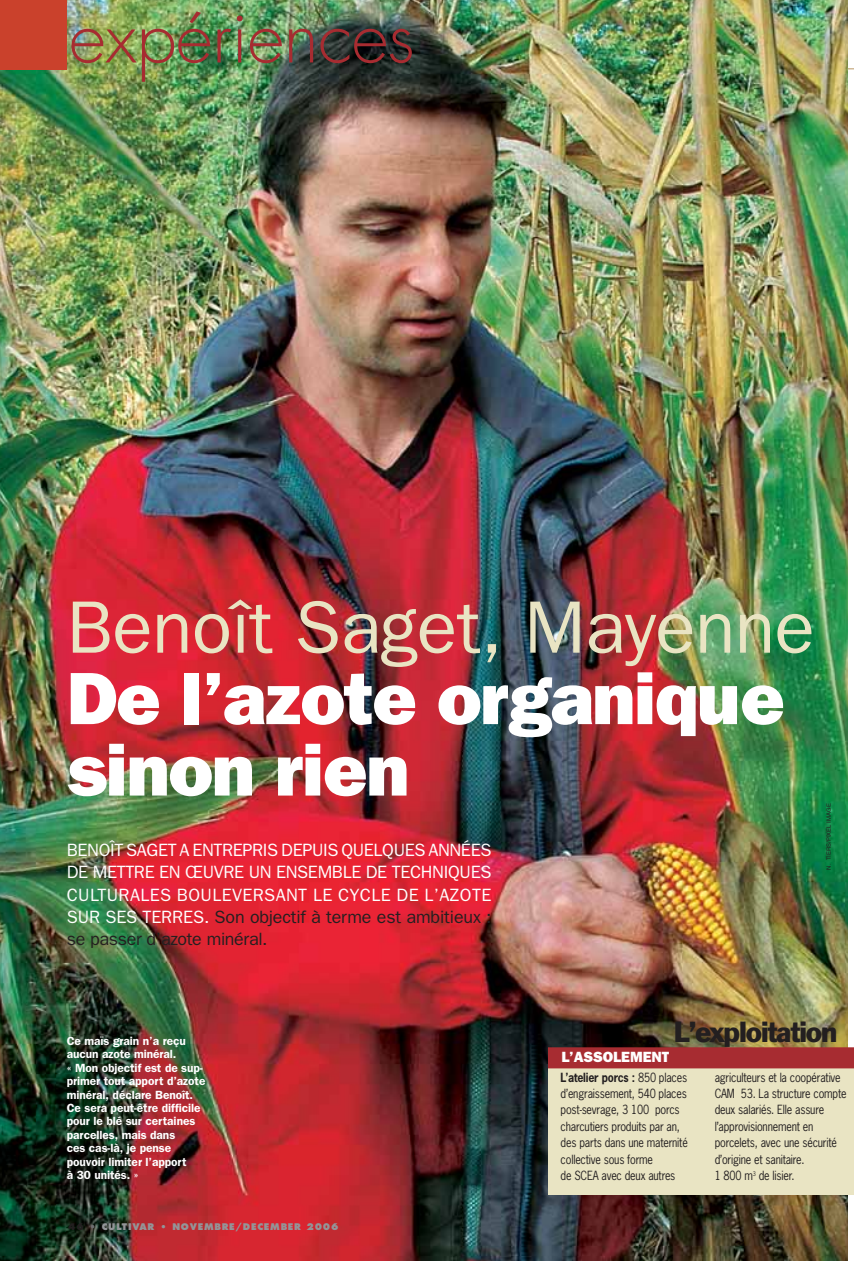
<style>
.page{position:relative;width:854px;height:1261px;background:#fff}
.page>*{position:absolute;margin:0;border:0;box-sizing:border-box;transform-origin:0 0}
.t1{font:800 74.38px/71.4px "Franklin Gothic";letter-spacing:-.02em;color:#fff}
.t2{font:74.38px "Franklin Gothic";letter-spacing:-.005em;color:#e9e4c3}
.t3{font:300 71.4px "Futura";letter-spacing:-.005em;color:#a72c31}
.t4{font:26.78px "Franklin Gothic BT";letter-spacing:-.045em;color:#231f20}
.t5{font:17.85px/22.4px "Franklin Gothic";letter-spacing:-.005em;color:#fff;text-align:justify}
.t6{font:800 14.88px "Franklin Gothic";letter-spacing:-.005em;color:#fff}
.t7{font:11.9px/16.4px "News Gothic";letter-spacing:-.015em;color:#231f20;scale:.9 1}
.t8{font:600 11.9px/13.5px "Franklin Gothic";letter-spacing:-.005em;color:#fff}
.t9{font:800 8.92px "Futura";letter-spacing:.085em;color:#939598}
.t10{font:5.95px "Helvetica";color:#231f20}
.s1{color:#231f20}
.s2{color:#6d6e70}
.s3{font-weight:700}
</style>
<div class="page">
<hr style="left:67px;top:68px;width:786px;height:1px;background:#ba9664">
<img style="left:0;top:0;width:847px;height:1260px">
<div style="left:547px;top:1049px;width:306px;height:145px;background:#e9e4c3"></div>
<div style="left:547px;top:1047px;width:306px;height:21px;background:#a72c31"></div>
<div style="left:0;top:0;width:67px;height:69px;background:#ca412c"></div>
<h2 class="t3" style="left:69px;top:4px;width:347px">expériences</h2>
<h1 class="t2" style="left:67px;top:601px;width:749px">Benoît Saget, Mayenne</h1>
<h1 class="t1" style="left:67px;top:668px;width:719px">De l’azote organique sinon rien</h1>
<h3 class="t5" style="left:67px;top:840px;width:426px">BENOÎT SAGET A ENTREPRIS DEPUIS QUELQUES ANNÉES DE METTRE EN ŒUVRE UN ENSEMBLE DE TECHNIQUES CULTURALES BOULEVERSANT LE CYCLE DE L’AZOTE SUR SES TERRES. <span class="s1">Son objectif à terme est ambitieux : se passer d’azote minéral.</span></h3>
<p class="t10" style="left:826px;top:869px;width:68px;rotate:-90deg">N. TIERS/PIXEL IMAGE</p>
<p class="t8" style="left:67px;top:1035px;width:140px">Ce maïs grain n’a reçu aucun azote minéral.<br>« Mon objectif est de sup&shy;primer tout apport d’azote minéral, déclare Benoît.<br>Ce sera peut-être difficile pour le blé sur certaines parcelles, mais dans<br>ces cas-là, je pense pouvoir limiter l’apport<br>à 30 unités. »</p>
<p class="t9" style="left:68px;top:1222px;width:272px"><span class="s1">46</span> <span class="s2">•</span> CULTIVAR • NOVEMBRE/DECEMBER 2006</p>
<h3 class="t4" style="left:673px;top:1020px;width:165px">L’exploitation</h3>
<p class="t6" style="left:561px;top:1051px;width:109px">L’ASSOLEMENT</p>
<p class="t7" style="left:560px;top:1069px;width:143px"><span class="s3">L’atelier porcs :</span> 850 places d’engraissement, 540 places post-sevrage, 3 100 porcs charcutiers produits par an, des parts dans une maternité collective sous forme<br>de SCEA avec deux autres</p>
<p class="t7" style="left:714px;top:1069px;width:148px">agriculteurs et la coopérative<br>CAM 53. La structure compte deux salariés. Elle assure l’approvisionnement en porcelets, avec une sécurité d’origine et sanitaire.<br>1 800 m<sup>3</sup> de lisier.</p>
</div>
